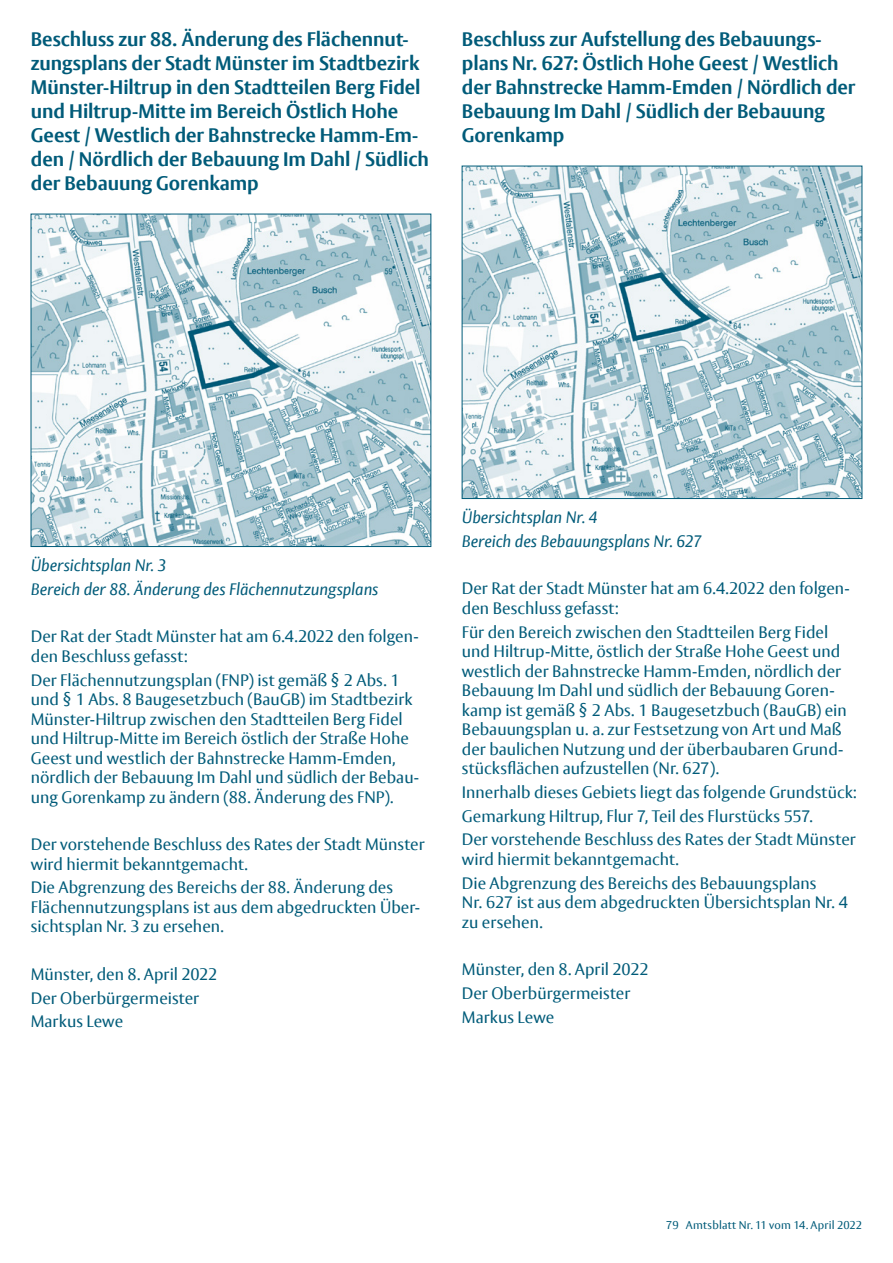
<style>
.page{position:relative;width:893px;height:1263px;background:#fff}
.page>*{position:absolute;margin:0;border:0;box-sizing:border-box;transform-origin:0 0}
.t1{font:700 19.5px/24px "Vesta Pro";letter-spacing:-.005em;color:#005b79}
.t2{font:16.5px/19.5px "Vesta Pro";color:#005b79}
.t3{font:italic 16.5px/23.7px "Vesta Pro";letter-spacing:-.005em;color:#005b79}
.t4{font:11.25px "Vesta Pro";letter-spacing:.015em;color:#005b79}
</style>
<div class="page">
<img style="left:464px;top:168px;width:396px;height:329px">
<div style="left:462px;top:166px;width:400px;height:333px;border:1px solid #005b79"></div>
<img style="left:33px;top:216px;width:396px;height:329px">
<div style="left:31px;top:214px;width:400px;height:333px;border:1px solid #005b79"></div>
<p class="t1" style="left:31px;top:27px;width:400px">Beschluss zur 88. Änderung des Flächennut&shy;zungsplans der Stadt Münster im Stadtbezirk Münster-Hiltrup in den Stadtteilen Berg Fidel und Hiltrup-Mitte im Bereich Östlich Hohe Geest / Westlich der Bahnstrecke Hamm-Em&shy;den / Nördlich der Bebauung Im Dahl / Südlich der Bebauung Gorenkamp</p>
<p class="t1" style="left:462px;top:27px;width:395px">Beschluss zur Aufstellung des Bebauungs&shy;plans Nr. 627: Östlich Hohe Geest / Westlich der Bahnstrecke Hamm-Emden / Nördlich der Bebauung Im Dahl / Südlich der Bebauung Gorenkamp</p>
<p class="t3" style="left:31px;top:553px;width:349px">Übersichtsplan Nr. 3<br>Bereich der 88. Änderung des Flächennutzungsplans</p>
<p class="t2" style="left:31px;top:626px;width:389px">Der Rat der Stadt Münster hat am 6.4.2022 den folgen&shy;den Beschluss gefasst:</p>
<p class="t2" style="left:31px;top:670px;width:390px">Der Flächennutzungsplan (FNP) ist gemäß § 2 Abs. 1 und § 1 Abs. 8 Baugesetzbuch (BauGB) im Stadtbezirk Münster-Hiltrup zwischen den Stadtteilen Berg Fidel und Hiltrup-Mitte im Bereich östlich der Straße Hohe Geest und westlich der Bahnstrecke Hamm-Emden, nördlich der Bebauung Im Dahl und südlich der Bebau&shy;ung Gorenkamp zu ändern (88. Änderung des FNP).</p>
<p class="t2" style="left:31px;top:834px;width:395px">Der vorstehende Beschluss des Rates der Stadt Münster wird hiermit bekanntgemacht.</p>
<p class="t2" style="left:31px;top:877px;width:391px">Die Abgrenzung des Bereichs der 88. Änderung des<br>Flächennutzungsplans ist aus dem abgedruckten Über&shy;sichtsplan Nr. 3 zu ersehen.</p>
<p class="t2" style="left:31px;top:962px;width:188px;line-height:23.7px">Münster, den 8. April 2022<br>Der Oberbürgermeister<br>Markus Lewe</p>
<p class="t3" style="left:462px;top:505px;width:241px">Übersichtsplan Nr. 4<br>Bereich des Bebauungsplans Nr. 627</p>
<p class="t2" style="left:462px;top:578px;width:389px">Der Rat der Stadt Münster hat am 6.4.2022 den folgen&shy;den Beschluss gefasst:</p>
<p class="t2" style="left:462px;top:622px;width:386px">Für den Bereich zwischen den Stadtteilen Berg Fidel und Hiltrup-Mitte, östlich der Straße Hohe Geest und westlich der Bahnstrecke Hamm-Emden, nördlich der Bebauung Im Dahl und südlich der Bebauung Goren&shy;kamp ist gemäß § 2 Abs. 1 Baugesetzbuch (BauGB) ein Bebauungsplan u. a. zur Festsetzung von Art und Maß der baulichen Nutzung und der überbaubaren Grund&shy;stücksflächen aufzustellen (Nr. 627).</p>
<p class="t2" style="left:462px;top:780px;width:396px;line-height:23.7px">Innerhalb dieses Gebiets liegt das folgende Grundstück:<br>Gemarkung Hiltrup, Flur 7, Teil des Flurstücks 557.<br>Der vorstehende Beschluss des Rates der Stadt Münster</p>
<p class="t2" style="left:462px;top:847px;width:356px;line-height:23.7px">wird hiermit bekanntgemacht.<br>Die Abgrenzung des Bereichs des Bebauungsplans</p>
<p class="t2" style="left:462px;top:892px;width:388px">Nr. 627 ist aus dem abgedruckten Übersichtsplan Nr. 4 zu ersehen.</p>
<p class="t2" style="left:462px;top:957px;width:188px;line-height:23.7px">Münster, den 8. April 2022<br>Der Oberbürgermeister<br>Markus Lewe</p>
<p class="t4" style="left:666px;top:1218px;width:197px">79 Amtsblatt Nr. 11 vom 14. April 2022</p>
</div>
